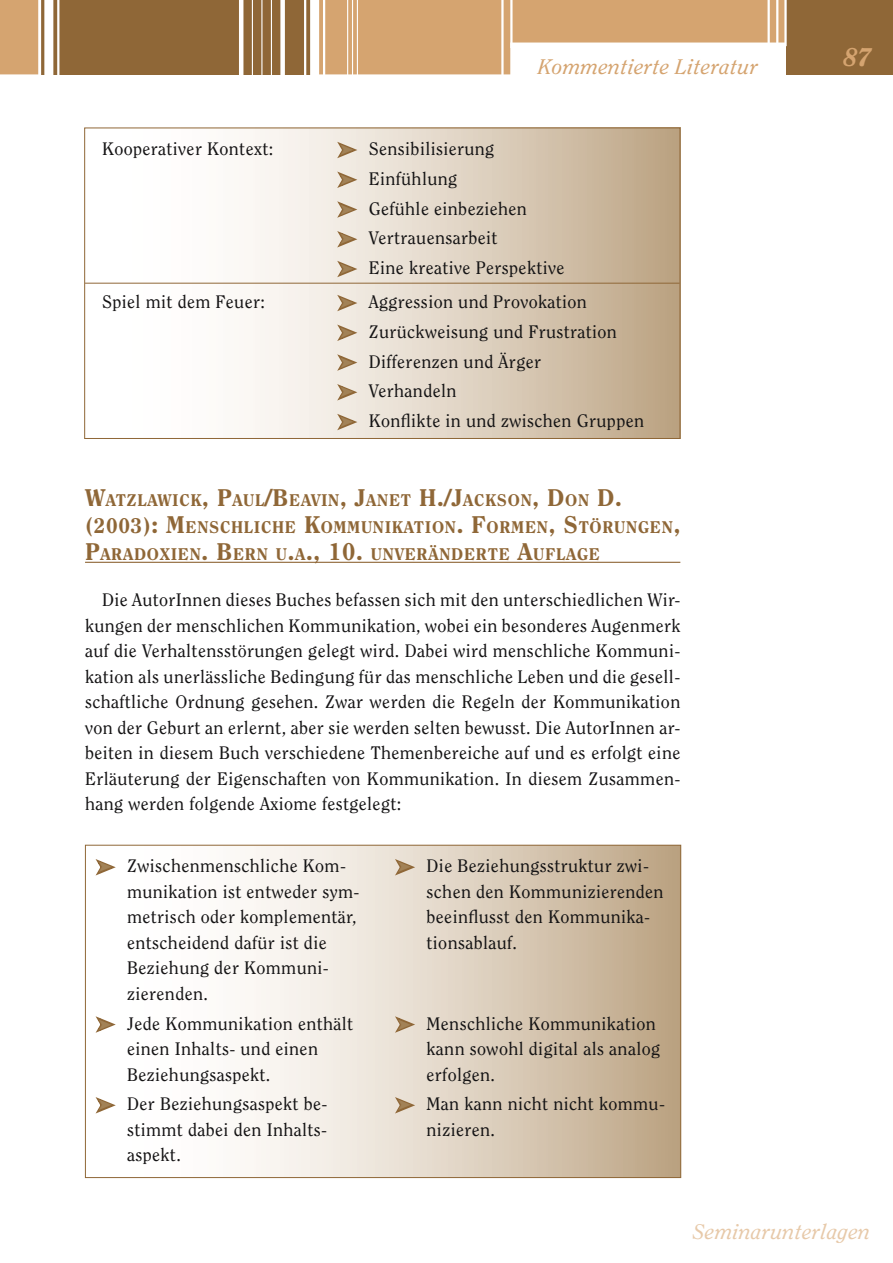
<style>
.page{position:relative;width:893px;height:1263px;background:#fff}
.page>*{position:absolute;margin:0;border:0;box-sizing:border-box;transform-origin:0 0}
.t1{font:italic 800 25.5px "Clearface";color:#d5a470}
.t2{font:italic 21px "Clearface";letter-spacing:.02em;color:#d5a470}
.t3{font:italic 21px "Clearface";letter-spacing:.02em;color:#e7c9a9}
.t4{font:18px/25.5px "Clearface";letter-spacing:.02em;color:#141314}
.t5{font:800 16.8px/27px "Clearface";letter-spacing:.04em;color:#8f6737}
.s1{color:#a28257}
.s2{font-size:24px}
.s3{font-size:21px}
</style>
<div class="page">
<svg style="left:0;top:0;width:787px;height:74px;fill:#d5a470"></svg>
<div style="left:41px;top:0;width:269px;height:74px;background:#8f6737"></div>
<div style="left:787px;top:0;width:106px;height:74px;background:#8f6737"></div>
<hr style="left:784px;top:0;width:3px;height:46px;background:#fff">
<hr style="left:510px;top:0;width:3px;height:48px;background:#fff">
<hr style="left:239px;top:0;width:4px;height:77px;background:#fff">
<hr style="left:252px;top:0;width:1px;height:77px;background:#fff">
<hr style="left:261px;top:0;width:1px;height:77px;background:#fff">
<hr style="left:271px;top:0;width:1px;height:77px;background:#fff">
<div style="left:280px;top:0;width:5px;height:77px;background:#fff"></div>
<hr style="left:304px;top:0;width:2px;height:76px;background:#fff">
<div style="left:310px;top:0;width:9px;height:76px;background:#fff"></div>
<hr style="left:323px;top:0;width:2px;height:76px;background:#fff">
<hr style="left:347px;top:0;width:1px;height:76px;background:#fff">
<hr style="left:352px;top:0;width:1px;height:76px;background:#fff">
<hr style="left:357px;top:0;width:1px;height:76px;background:#fff">
<hr style="left:501px;top:0;width:3px;height:76px;background:#fff">
<hr style="left:776px;top:0;width:2px;height:44px;background:#fff">
<hr style="left:767px;top:0;width:3px;height:44px;background:#fff">
<hr style="left:38px;top:0;width:3px;height:76px;background:#fff">
<div style="left:44px;top:0;width:9px;height:76px;background:#fff"></div>
<hr style="left:57px;top:0;width:2px;height:75px;background:#fff">
<hr style="left:85px;top:562px;width:595px;height:1px;background:#8f6737">
<div style="left:85px;top:128px;width:595px;height:310px;background:linear-gradient(to right,#fff,#c3ac8e)"></div>
<hr style="left:85px;top:283px;width:595px;height:1px;background:#8f6737">
<svg style="left:334px;top:141px;width:27px;height:20px"></svg>
<svg style="left:334px;top:170px;width:27px;height:21px"></svg>
<svg style="left:334px;top:200px;width:27px;height:21px"></svg>
<svg style="left:334px;top:230px;width:27px;height:21px"></svg>
<svg style="left:334px;top:260px;width:27px;height:20px"></svg>
<svg style="left:334px;top:294px;width:27px;height:20px"></svg>
<svg style="left:334px;top:323px;width:27px;height:21px"></svg>
<svg style="left:334px;top:353px;width:27px;height:21px"></svg>
<svg style="left:334px;top:383px;width:27px;height:21px"></svg>
<svg style="left:334px;top:413px;width:27px;height:20px"></svg>
<div style="left:85px;top:845px;width:596px;height:332px;background:linear-gradient(to right,#fff,#c3ad8f)"></div>
<svg style="left:92px;top:858px;width:28px;height:20px"></svg>
<svg style="left:92px;top:1015px;width:28px;height:21px"></svg>
<svg style="left:92px;top:1096px;width:28px;height:20px"></svg>
<svg style="left:391px;top:858px;width:28px;height:20px"></svg>
<svg style="left:391px;top:1015px;width:28px;height:21px"></svg>
<svg style="left:391px;top:1096px;width:28px;height:20px"></svg>
<p class="t2" style="left:538px;top:54px;width:222px">Kommentierte Literatur</p>
<p class="t4" style="left:102px;top:136px;width:173px">Kooperativer Kontext:</p>
<p class="t4" style="left:340px;top:134px;width:226px;line-height:29.7px"><span class="s1">➤</span> Sensibilisierung<br><span class="s1">➤</span> Einfühlung<br><span class="s1">➤</span> Gefühle einbeziehen<br><span class="s1">➤</span> Vertrauensarbeit<br><span class="s1">➤</span> Eine kreative Perspektive</p>
<p class="t4" style="left:102px;top:289px;width:164px">Spiel mit dem Feuer:</p>
<p class="t4" style="left:340px;top:287px;width:305px;line-height:29.7px"><span class="s1">➤</span> Aggression und Provokation<br><span class="s1">➤</span> Zurückweisung und Frustration<br><span class="s1">➤</span> Differenzen und Ärger<br><span class="s1">➤</span> Verhandeln<br><span class="s1">➤</span> Konflikte in und zwischen Gruppen</p>
<p class="t5" style="left:85px;top:486px;width:597px"><span class="s2">W</span>ATZLAWICK<span class="s2">, P</span>AUL<span class="s2">/B</span>EAVIN<span class="s2">, J</span>ANET <span class="s2">H./J</span>ACKSON<span class="s2">, D</span>ON <span class="s2">D. </span><span class="s3">(2003)</span><span class="s2">: M</span>ENSCHLICHE <span class="s2">K</span>OMMUNIKATION<span class="s2">. F</span>ORMEN<span class="s2">, S</span>TÖRUNGEN<span class="s2">,<br>P</span>ARADOXIEN<span class="s2">. B</span>ERN U<span class="s2">.</span>A<span class="s2">., 10.</span> UNVERÄNDERTE <span class="s2">A</span>UFLAGE</p>
<p class="t4" style="left:85px;top:587px;width:597px;text-align:justify;text-indent:17px">Die AutorInnen dieses Buches befassen sich mit den unterschiedlichen Wir&shy;kungen der menschlichen Kommunikation, wobei ein besonderes Augenmerk auf die Verhaltensstörungen gelegt wird. Dabei wird menschliche Kommuni&shy;kation als unerlässliche Bedingung für das menschliche Leben und die gesell&shy;schaftliche Ordnung gesehen. Zwar werden die Regeln der Kommunikation von der Geburt an erlernt, aber sie werden selten bewusst. Die AutorInnen ar&shy;beiten in diesem Buch verschiedene Themenbereiche auf und es erfolgt eine Erläuterung der Eigenschaften von Kommunikation. In diesem Zusammen&shy;hang werden folgende Axiome festgelegt:</p>
<p class="t4" style="left:127px;top:853px;width:234px;text-indent:-29px"><span class="s1">➤</span> Zwischenmenschliche Kom&shy;munikation ist entweder sym&shy;metrisch oder komplementär, entscheidend dafür ist die<br>Beziehung der Kommuni&shy;zierenden.</p>
<p class="t4" style="left:127px;top:1010px;width:227px;text-indent:-29px"><span class="s1">➤</span> Jede Kommunikation enthält einen Inhalts- und einen<br>Beziehungsaspekt.</p>
<p class="t4" style="left:127px;top:1091px;width:202px;text-align:justify;text-indent:-29px"><span class="s1">➤</span> Der Beziehungsaspekt be&shy;stimmt dabei den Inhalts&shy;aspekt.</p>
<p class="t4" style="left:427px;top:853px;width:239px;text-indent:-29px"><span class="s1">➤</span> Die Beziehungsstruktur zwi&shy;schen den Kommunizierenden beeinflusst den Kommunika&shy;tionsablauf.</p>
<p class="t4" style="left:427px;top:1010px;width:235px;text-indent:-29px"><span class="s1">➤</span> Menschliche Kommunikation kann sowohl digital als analog erfolgen.</p>
<p class="t4" style="left:427px;top:1091px;width:240px;text-indent:-29px"><span class="s1">➤</span> Man kann nicht nicht kommu&shy;nizieren.</p>
<h1 class="t1" style="left:843px;top:41px;width:30px">87</h1>
<p class="t3" style="left:693px;top:1220px;width:179px">Seminarunterlagen</p>
</div>
